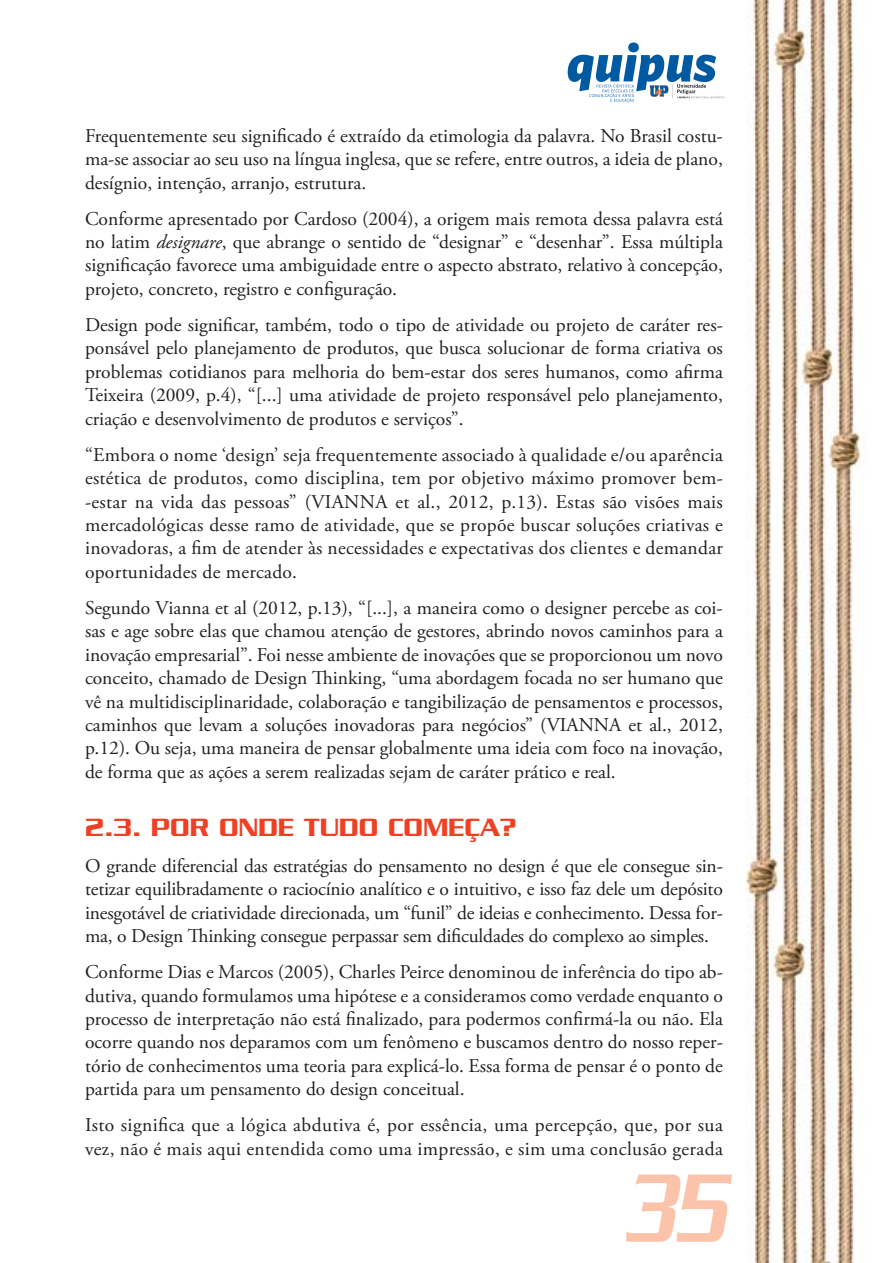
<style>
.page{position:relative;width:893px;height:1263px;background:#fff}
.page>*{position:absolute;margin:0;border:0;box-sizing:border-box;transform-origin:0 0}
.t1{font:italic 500 105px "Serpentine Std";color:#fbc4aa;scale:.7 1}
.t2{font:500 27px "Serpentine Std";color:#ef4023}
.t3{font:19.5px/23.4px "Adobe Garamond Pro";color:#231f20;text-align:justify}
.t4{font:19.5px/23.4px "Adobe Garamond Pro";letter-spacing:.02em;color:#231f20}
.s1{font-style:italic}
</style>
<div class="page">
<img style="left:567px;top:0;width:298px;height:1263px">
<svg style="left:568px;top:43px;width:157px;height:60px"></svg>
<p class="t3" style="left:85px;top:126px;width:639px">Frequentemente seu significado é extraído da etimologia da palavra. No Brasil costu&shy;ma-se associar ao seu uso na língua inglesa, que se refere, entre outros, a ideia de plano, desígnio, intenção, arranjo, estrutura.</p>
<p class="t3" style="left:85px;top:208px;width:639px">Conforme apresentado por Cardoso (2004), a origem mais remota dessa palavra está no latim <span class="s1">designare</span>, que abrange o sentido de “designar” e “desenhar”. Essa múltipla significação favorece uma ambiguidade entre o aspecto abstrato, relativo à concepção, projeto, concreto, registro e configuração.</p>
<p class="t3" style="left:85px;top:315px;width:639px">Design pode significar, também, todo o tipo de atividade ou projeto de caráter res&shy;ponsável pelo planejamento de produtos, que busca solucionar de forma criativa os problemas cotidianos para melhoria do bem-estar dos seres humanos, como afirma Teixeira (2009, p.4), “[...] uma atividade de projeto responsável pelo planejamento, criação e desenvolvimento de produtos e serviços”.</p>
<p class="t3" style="left:85px;top:445px;width:639px">“Embora o nome ‘design’ seja frequentemente associado à qualidade e/ou aparência estética de produtos, como disciplina, tem por objetivo máximo promover bem--estar na vida das pessoas” (VIANNA et al., 2012, p.13). Estas são visões mais mercadológicas desse ramo de atividade, que se propõe buscar soluções criativas e inovadoras, a fim de atender às necessidades e expectativas dos clientes e demandar oportunidades de mercado.</p>
<p class="t3" style="left:85px;top:598px;width:639px">Segundo Vianna et al (2012, p.13), “[...], a maneira como o designer percebe as coi&shy;sas e age sobre elas que chamou atenção de gestores, abrindo novos caminhos para a inovação empresarial”. Foi nesse ambiente de inovações que se proporcionou um novo conceito, chamado de Design Thinking, “uma abordagem focada no ser humano que vê na multidisciplinaridade, colaboração e tangibilização de pensamentos e processos, caminhos que levam a soluções inovadoras para negócios” (VIANNA et al., 2012, p.12). Ou seja, uma maneira de pensar globalmente uma ideia com foco na inovação, de forma que as ações a serem realizadas sejam de caráter prático e real.</p>
<h2 class="t2" style="left:85px;top:819px;width:433px">2.3. POR ONDE TUDO COMEÇA?</h2>
<p class="t3" style="left:85px;top:856px;width:639px">O grande diferencial das estratégias do pensamento no design é que ele consegue sin&shy;tetizar equilibradamente o raciocínio analítico e o intuitivo, e isso faz dele um depósito inesgotável de criatividade direcionada, um “funil” de ideias e conhecimento. Dessa for&shy;ma, o Design Thinking consegue perpassar sem dificuldades do complexo ao simples.</p>
<p class="t3" style="left:85px;top:962px;width:639px">Conforme Dias e Marcos (2005), Charles Peirce denominou de inferência do tipo ab&shy;dutiva, quando formulamos uma hipótese e a consideramos como verdade enquanto o processo de interpretação não está finalizado, para podermos confirmá-la ou não. Ela ocorre quando nos deparamos com um fenômeno e buscamos dentro do nosso reper&shy;tório de conhecimentos uma teoria para explicá-lo. Essa forma de pensar é o ponto de partida para um pensamento do design conceitual.</p>
<p class="t4" style="left:85px;top:1115px;width:639px">Isto significa que a lógica abdutiva é, por essência, uma percepção, que, por sua vez, não é mais aqui entendida como uma impressão, e sim uma conclusão gerada</p>
<h1 class="t1" style="left:624px;top:1176px;width:145px">35</h1>
</div>
